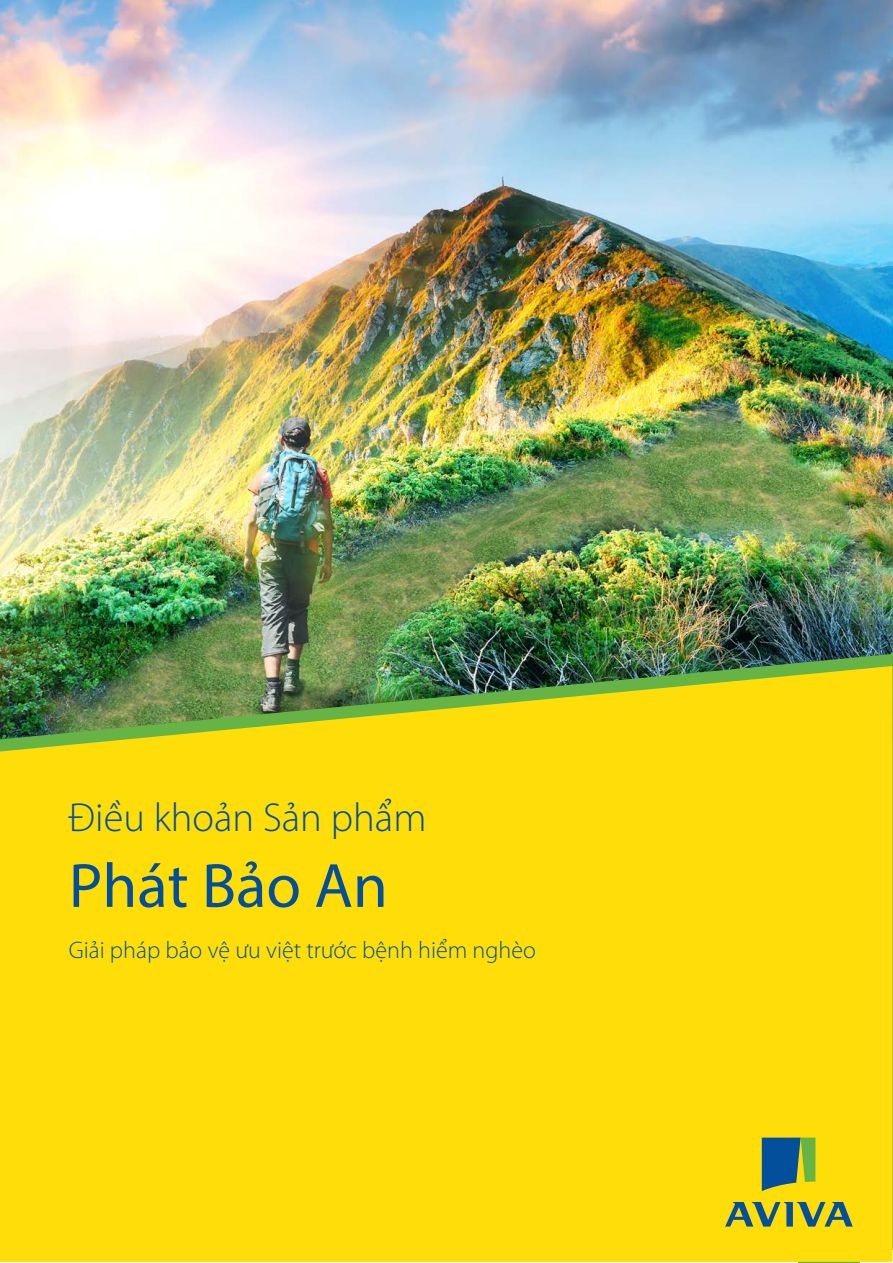
<style>
.page{position:relative;width:893px;height:1263px;background:#fff}
.page>*{position:absolute;margin:0;border:0;box-sizing:border-box;transform-origin:0 0}
.t1{font:63px "Myriad Pro";color:#044f9b}
.t2{font:300 40.5px "Myriad Pro";color:#044f9b}
.t3{font:300 24px "Myriad Pro";color:#044f9b}
</style>
<div class="page">
<img style="left:0;top:0;width:893px;height:654px">
<img style="left:0;top:654px;width:893px;height:596px">
<svg style="left:0;top:666px;width:892px;height:596px;background:#f1d60d"></svg>
<svg style="left:762px;top:1137px;width:53px;height:54px;background:#477e6d"></svg>
<svg style="left:725px;top:1202px;width:128px;height:24px;background:#919f48"></svg>
<h2 class="t2" style="left:69px;top:793px;width:359px">Điều khoản Sản phẩm</h2>
<h1 class="t1" style="left:69px;top:847px;width:321px">Phát Bảo An</h1>
<p class="t3" style="left:69px;top:935px;width:468px">Giải pháp bảo vệ ưu việt trước bệnh hiểm nghèo</p>
</div>
